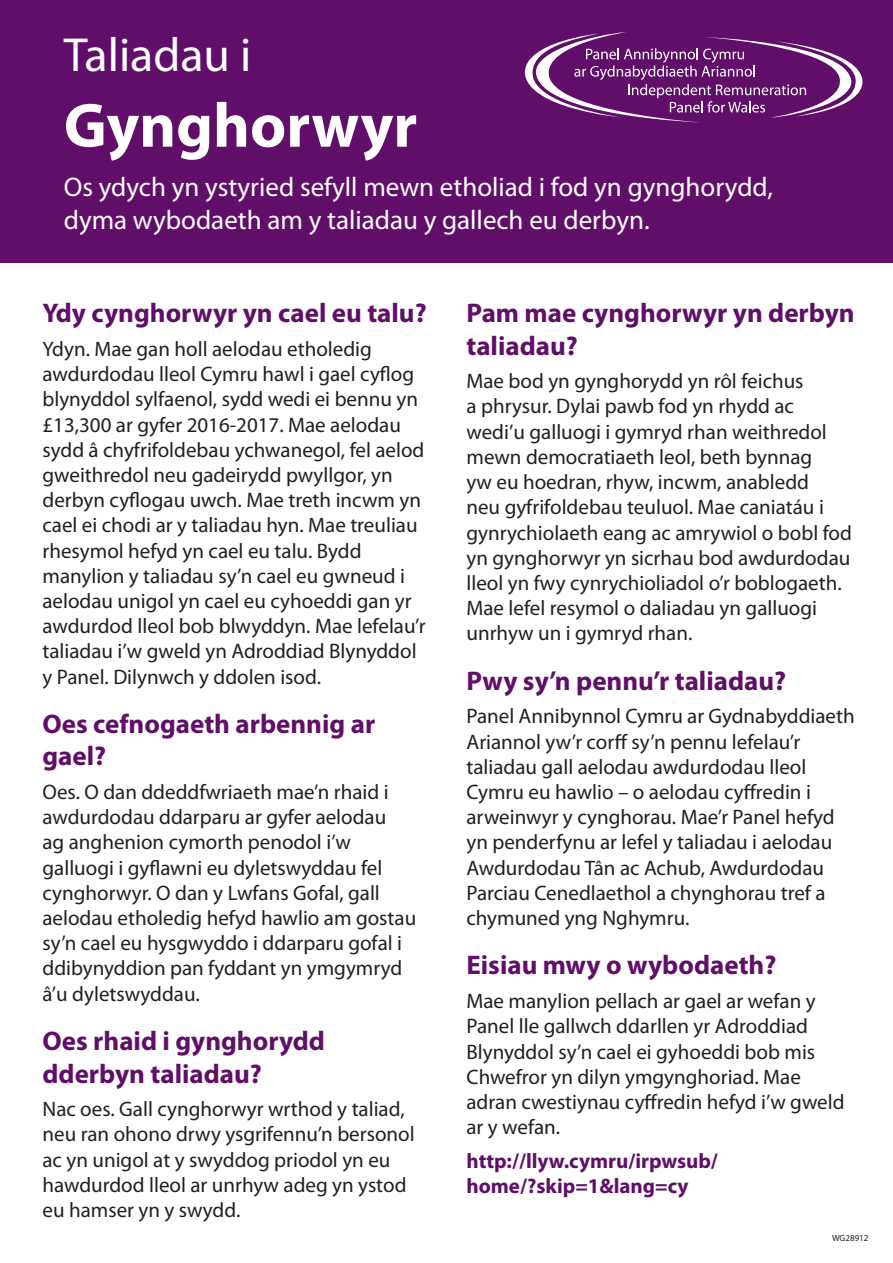
<style>
.page{position:relative;width:893px;height:1263px;background:#fff}
.page>*{position:absolute;margin:0;border:0;box-sizing:border-box;transform-origin:0 0}
.t1{font:700 63px "Myriad Pro";color:#fff}
.t2{font:48px "Myriad Pro";color:#fff}
.t3{font:700 27px/32.4px "Myriad Pro";color:#600e69}
.t4{font:27px/32.4px "Myriad Pro";color:#fff}
.t5{font:21px/25.2px "Myriad Pro";color:#231f20}
.t6{font:700 21px/25.2px "Myriad Pro";color:#600e69}
.t7{font:9px "Myriad Pro";color:#231f20}
</style>
<div class="page">
<div style="left:0;top:0;width:893px;height:263px;background:#600e69"></div>
<svg style="left:525px;top:32px;width:337px;height:90px"></svg>
<h2 class="t2" style="left:64px;top:29px;width:189px">Taliadau i</h2>
<h1 class="t1" style="left:64px;top:90px;width:355px">Gynghorwyr</h1>
<p class="t4" style="left:64px;top:171px;width:711px">Os ydych yn ystyried sefyll mewn etholiad i fod yn gynghorydd, dyma wybodaeth am y taliadau y gallech eu derbyn.</p>
<p class="t3" style="left:43px;top:297px;width:386px">Ydy cynghorwyr yn cael eu talu?</p>
<p class="t5" style="left:43px;top:337px;width:385px">Ydyn. Mae gan holl aelodau etholedig awdurdodau lleol Cymru hawl i gael cyflog blynyddol sylfaenol, sydd wedi ei bennu yn £13,300 ar gyfer 2016-2017. Mae aelodau sydd â chyfrifoldebau ychwanegol, fel aelod gweithredol neu gadeirydd pwyllgor, yn derbyn cyflogau uwch. Mae treth incwm yn cael ei chodi ar y taliadau hyn. Mae treuliau rhesymol hefyd yn cael eu talu. Bydd manylion y taliadau sy’n cael eu gwneud i aelodau unigol yn cael eu cyhoeddi gan yr awdurdod lleol bob blwyddyn. Mae lefelau’r taliadau i’w gweld yn Adroddiad Blynyddol y Panel. Dilynwch y ddolen isod.</p>
<p class="t3" style="left:43px;top:708px;width:334px">Oes cefnogaeth arbennig ar gael?</p>
<p class="t5" style="left:43px;top:780px;width:375px">Oes. O dan ddeddfwriaeth mae’n rhaid i awdurdodau ddarparu ar gyfer aelodau<br>ag anghenion cymorth penodol i’w galluogi i gyflawni eu dyletswyddau fel cynghorwyr. O dan y Lwfans Gofal, gall aelodau etholedig hefyd hawlio am gostau sy’n cael eu hysgwyddo i ddarparu gofal i ddibynyddion pan fyddant yn ymgymryd â’u dyletswyddau.</p>
<p class="t3" style="left:43px;top:1025px;width:284px">Oes rhaid i gynghorydd dderbyn taliadau?</p>
<p class="t5" style="left:43px;top:1097px;width:374px">Nac oes. Gall cynghorwyr wrthod y taliad, neu ran ohono drwy ysgrifennu’n bersonol ac yn unigol at y swyddog priodol yn eu hawdurdod lleol ar unrhyw adeg yn ystod eu hamser yn y swydd.</p>
<p class="t3" style="left:466px;top:297px;width:390px">Pam mae cynghorwyr yn derbyn taliadau?</p>
<p class="t5" style="left:466px;top:369px;width:387px">Mae bod yn gynghorydd yn rôl feichus<br>a phrysur. Dylai pawb fod yn rhydd ac wedi’u galluogi i gymryd rhan weithredol mewn democratiaeth leol, beth bynnag<br>yw eu hoedran, rhyw, incwm, anabledd<br>neu gyfrifoldebau teuluol. Mae caniatáu i gynrychiolaeth eang ac amrywiol o bobl fod yn gynghorwyr yn sicrhau bod awdurdodau lleol yn fwy cynrychioliadol o’r boblogaeth.<br>Mae lefel resymol o daliadau yn galluogi unrhyw un i gymryd rhan.</p>
<p class="t3" style="left:466px;top:665px;width:321px">Pwy sy’n pennu’r taliadau?</p>
<p class="t5" style="left:466px;top:704px;width:390px">Panel Annibynnol Cymru ar Gydnabyddiaeth Ariannol yw’r corff sy’n pennu lefelau’r taliadau gall aelodau awdurdodau lleol Cymru eu hawlio – o aelodau cyffredin i arweinwyr y cynghorau. Mae’r Panel hefyd yn penderfynu ar lefel y taliadau i aelodau Awdurdodau Tân ac Achub, Awdurdodau Parciau Cenedlaethol a chynghorau tref a chymuned yng Nghymru.</p>
<p class="t3" style="left:466px;top:949px;width:311px">Eisiau mwy o wybodaeth?</p>
<p class="t5" style="left:466px;top:989px;width:380px">Mae manylion pellach ar gael ar wefan y Panel lle gallwch ddarllen yr Adroddiad Blynyddol sy’n cael ei gyhoeddi bob mis Chwefror yn dilyn ymgynghoriad. Mae adran cwestiynau cyffredin hefyd i’w gweld ar y wefan.</p>
<p class="t6" style="left:466px;top:1148px;width:253px">http://llyw.cymru/irpwsub/ home/?skip=1&amp;lang=cy</p>
<p class="t7" style="left:832px;top:1233px;width:38px">WG28912</p>
</div>
